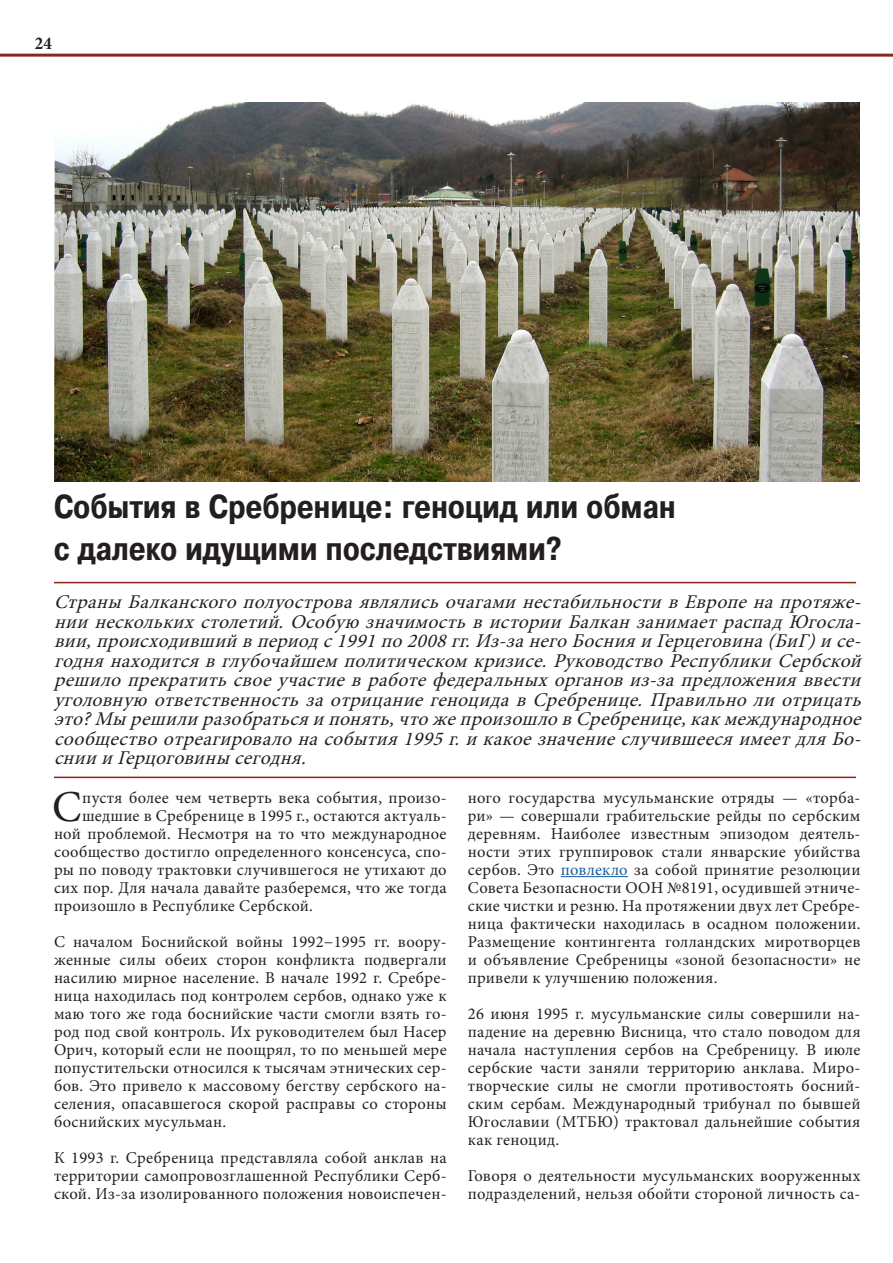
<style>
.page{position:relative;width:893px;height:1263px;background:#fff}
.page>*{position:absolute;margin:0;border:0;box-sizing:border-box;transform-origin:0 0}
.t1{font:44.25px "Minion Pro";color:#231f20}
.t2{font:700 33px "Pragmatica Cond C";letter-spacing:.01em;color:#231f20}
.t3{font:italic 19.5px/19.5px "Minion Pro";color:#231f20;text-align:justify}
.t4{font:700 condensed 18px "Minion Pro";color:#231f20}
.t5{font:16.5px/18px "Minion Pro";letter-spacing:.015em;color:#231f20;text-align:justify}
.s1{color:#175d9e}
</style>
<div class="page">
<hr style="left:0;top:54px;width:893px;height:3px;background:#8a271b">
<hr style="left:561px;top:876px;width:67px;height:1px;background:#175d9e">
<hr style="left:54px;top:777px;width:802px;height:1px;background:#8a271b">
<img style="left:54px;top:102px;width:805px;height:380px">
<hr style="left:54px;top:582px;width:802px;height:1px;background:#8a271b">
<p class="t4" style="left:35px;top:31px;width:18px">24</p>
<p class="t2" style="left:54px;top:488px;width:623px">События в Сребренице: геноцид или обман</p>
<p class="t2" style="left:54px;top:530px;width:509px">с далеко идущими последствиями?</p>
<p class="t3" style="left:54px;top:592px;width:815px">Страны БалканскогополуостроваявлялисьочагаминестабильностивЕвропенапротяже&shy;ниинесколькихстолетий.Особую значимостьвисторииБалканзанимаетраспадЮгосла&shy;вии,происходившийвпериодс1991по2008гг.Из-занегоБоснияиГерцеговина(БиГ)исе&shy;годнянаходитсявглубочайшем политическом кризисе.РуководствоРеспубликиСербской решилопрекратитьсвоеучастиевработефедеральныхоргановиз-запредложенияввести уголовную ответственностьзаотрицаниегеноцидавСребренице.Правильнолиотрицать это?Мы решилиразобратьсяипонять,чтожепроизошловСребренице,какмеждународное сообществоотреагировалонасобытия1995г.икакоезначениеслучившеесяимеетдляБо&shy;сниииГерцоговины сегодня.</p>
<p class="t1" style="left:52px;top:777px;width:31px">С</p>
<p class="t5" style="left:82px;top:789px;width:366px">пустя более чем четверть века события, произо-</p>
<p class="t5" style="left:82px;top:807px;width:366px">шедшие в Сребренице в 1995 г., остаются актуаль-</p>
<p class="t5" style="left:54px;top:825px;width:394px">ной проблемой. Несмотря на то что международное</p>
<p class="t5" style="left:54px;top:843px;width:394px">сообщество достигло определенного консенсуса, спо-</p>
<p class="t5" style="left:54px;top:861px;width:394px">ры по поводу трактовки случившегося не утихают до</p>
<p class="t5" style="left:54px;top:879px;width:394px">сих пор. Для начала давайте разберемся, что же тогда</p>
<p class="t5" style="left:54px;top:897px;width:260px">произошло в Республике Сербской.</p>
<p class="t5" style="left:54px;top:933px;width:394px">С началом Боснийской войны 1992−1995 гг. воору&shy;женные силы обеих сторон конфликта подвергали насилию мирное население. В начале 1992 г. Сребре&shy;ница находилась под контролем сербов, однако уже к маю того же года боснийские части смогли взять го&shy;род под свой контроль. Их руководителем был Насер Орич, который если не поощрял, то по меньшей мере попустительски относился к тысячам этнических сер&shy;бов. Это привело к массовому бегству сербского на&shy;селения, опасавшегося скорой расправы со стороны боснийских мусульман.</p>
<p class="t5" style="left:54px;top:1149px;width:394px">К 1993 г. Сребреница представляла собой анклав на территории самопровозглашенной Республики Серб&shy;ской. Из-за изолированного положения новоиспечен-</p>
<p class="t5" style="left:468px;top:789px;width:394px">ного государства мусульманские отряды — «торба&shy;ри» — совершали грабительские рейды по сербским деревням. Наиболее известным эпизодом деятель&shy;ности этих группировок стали январские убийства сербов. Это <span class="s1">повлекло</span> за собой принятие резолюции Совета Безопасности ООН №8191, осудившей этниче&shy;ские чистки и резню. На протяжении двух лет Сребре&shy;ница фактически находилась в осадном положении.<br>Размещение контингента голландских миротворцев и объявление Сребреницы «зоной безопасности» не привели к улучшению положения.</p>
<p class="t5" style="left:468px;top:1005px;width:394px">26 июня 1995 г. мусульманские силы совершили на&shy;падение на деревню Висница, что стало поводом для начала наступления сербов на Сребреницу. В июле сербские части заняли территорию анклава. Миро&shy;творческие силы не смогли противостоять босний&shy;ским сербам. Международный трибунал по бывшей Югославии (МТБЮ) трактовал дальнейшие события как геноцид.</p>
<p class="t5" style="left:468px;top:1167px;width:394px">Говоря о деятельности мусульманских вооруженных подразделений, нельзя обойти стороной личность са-</p>
</div>
